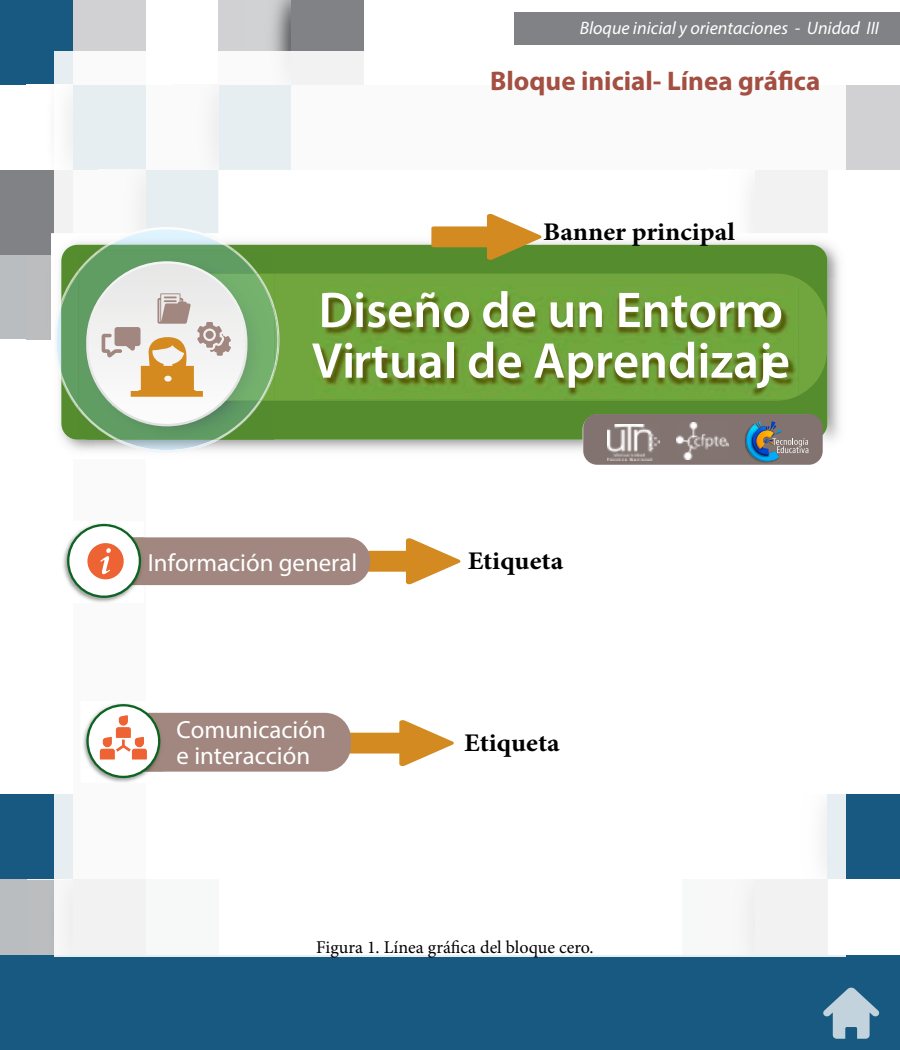
<style>
.page{position:relative;width:900px;height:1050px;background:#fff}
.page>*{position:absolute;margin:0;border:0;box-sizing:border-box;transform-origin:0 0}
.t1{font:600 50.55px/50.6px "Myriad Pro";color:#fff}
.t2{font:700 27px "Myriad Pro";color:#a34f42}
.t3{font:700 25.35px "Minion Pro";color:#000;scale:1.06 1}
.t4{font:24.9px/25.8px "Myriad Pro";color:#fff}
.t5{font:italic 18px "Myriad Pro";color:#fff}
.t6{font:18px "Minion Pro";color:#000}
</style>
<div class="page">
<div style="left:0;top:794px;width:73px;height:85px;background:#175980"></div>
<div style="left:73px;top:85px;width:827px;height:85px;background:#d1d1d4"></div>
<div style="left:0;top:879px;width:218px;height:85px;background:#babdbf"></div>
<div style="left:0;top:254px;width:146px;height:85px;background:#babdbf"></div>
<div style="left:73px;top:0;width:73px;height:957px;background:#d1d1d4"></div>
<svg style="left:218px;top:0;width:73px;height:170px;background:#c5c6c7"></svg>
<div style="left:0;top:0;width:73px;height:85px;background:#175980"></div>
<img style="left:27px;top:955px;width:27px;height:1px">
<div style="left:0;top:170px;width:73px;height:84px;background:#808285"></div>
<div style="left:291px;top:0;width:73px;height:85px;background:#808285"></div>
<div style="left:828px;top:794px;width:72px;height:85px;background:#175980"></div>
<div style="left:0;top:956px;width:900px;height:94px;background:#175980"></div>
<div style="left:514px;top:13px;width:386px;height:32px;background:#808285"></div>
<div style="left:54px;top:51px;width:792px;height:906px;background:#fff"></div>
<svg style="left:355px;top:538px;width:105px;height:46px"></svg>
<svg style="left:344px;top:720px;width:110px;height:46px"></svg>
<img style="left:51px;top:233px;width:3px;height:45px">
<img style="left:228px;top:236px;width:612px;height:42px">
<img style="left:51px;top:278px;width:3px;height:61px">
<img style="left:821px;top:278px;width:19px;height:180px">
<div style="left:247px;top:245px;width:580px;height:195px;background:#548c2e"></div>
<div style="left:583px;top:414px;width:240px;height:51px;background:#827370;border-radius:14px"></div>
<img style="left:259px;top:251px;width:15px;height:189px">
<svg style="left:274px;top:274px;width:553px;height:127px;background:#6da33b"></svg>
<img style="left:247px;top:274px;width:8px;height:127px">
<svg style="left:136px;top:227px;width:68px;height:6px"></svg>
<img style="left:54px;top:235px;width:80px;height:105px">
<img style="left:261px;top:401px;width:1px;height:39px">
<img style="left:200px;top:235px;width:23px;height:10px">
<img style="left:247px;top:251px;width:9px;height:23px">
<img style="left:56px;top:340px;width:163px;height:113px">
<img style="left:78px;top:401px;width:183px;height:39px">
<svg style="left:274px;top:305px;width:6px;height:69px"></svg>
<img style="left:255px;top:274px;width:19px;height:127px">
<img style="left:313px;top:286px;width:485px;height:114px">
<img style="left:608px;top:424px;width:52px;height:37px">
<img style="left:676px;top:422px;width:52px;height:37px">
<svg style="left:745px;top:421px;width:63px;height:41px"></svg>
<svg style="left:61px;top:245px;width:186px;height:181px"></svg>
<svg style="left:431px;top:214px;width:110px;height:46px"></svg>
<div style="left:84px;top:537px;width:286px;height:48px;background:#a18780;border-radius:23px"></div>
<img style="left:63px;top:523px;width:81px;height:80px">
<img style="left:133px;top:537px;width:11px;height:48px">
<svg style="left:67px;top:524px;width:74px;height:74px"></svg>
<div style="left:69px;top:526px;width:70px;height:70px;background:#fff;border-radius:50%"></div>
<svg style="left:87px;top:543px;width:37px;height:36px"></svg>
<div style="left:96px;top:713px;width:255px;height:59px;background:#a18780;border-radius:26px"></div>
<img style="left:83px;top:703px;width:81px;height:80px">
<img style="left:96px;top:713px;width:68px;height:59px">
<svg style="left:86px;top:704px;width:74px;height:74px"></svg>
<div style="left:89px;top:706px;width:69px;height:70px;background:#fff;border-radius:50%"></div>
<svg style="left:100px;top:715px;width:47px;height:45px"></svg>
<svg style="left:823px;top:987px;width:57px;height:52px"></svg>
<p class="t5" style="left:580px;top:17px;width:301px">Bloque inicial y orientaciones - Unidad III</p>
<p class="t2" style="left:490px;top:63px;width:332px">Bloque inicial- Línea gráfica</p>
<p class="t3" style="left:543px;top:214px;width:182px">Banner principal</p>
<h1 class="t1" style="left:312px;top:284px;width:480px">Diseño de un Entorno<br>Virtual de Aprendizaje</h1>
<p class="t4" style="left:148px;top:549px;width:211px">Información general</p>
<p class="t4" style="left:177px;top:716px;width:151px">Comunicación e interacción</p>
<p class="t3" style="left:468px;top:543px;width:92px">Etiqueta</p>
<p class="t3" style="left:464px;top:725px;width:92px">Etiqueta</p>
<p class="t6" style="left:316px;top:935px;width:279px">Figura 1. Línea gráfica del bloque cero.</p>
</div>
